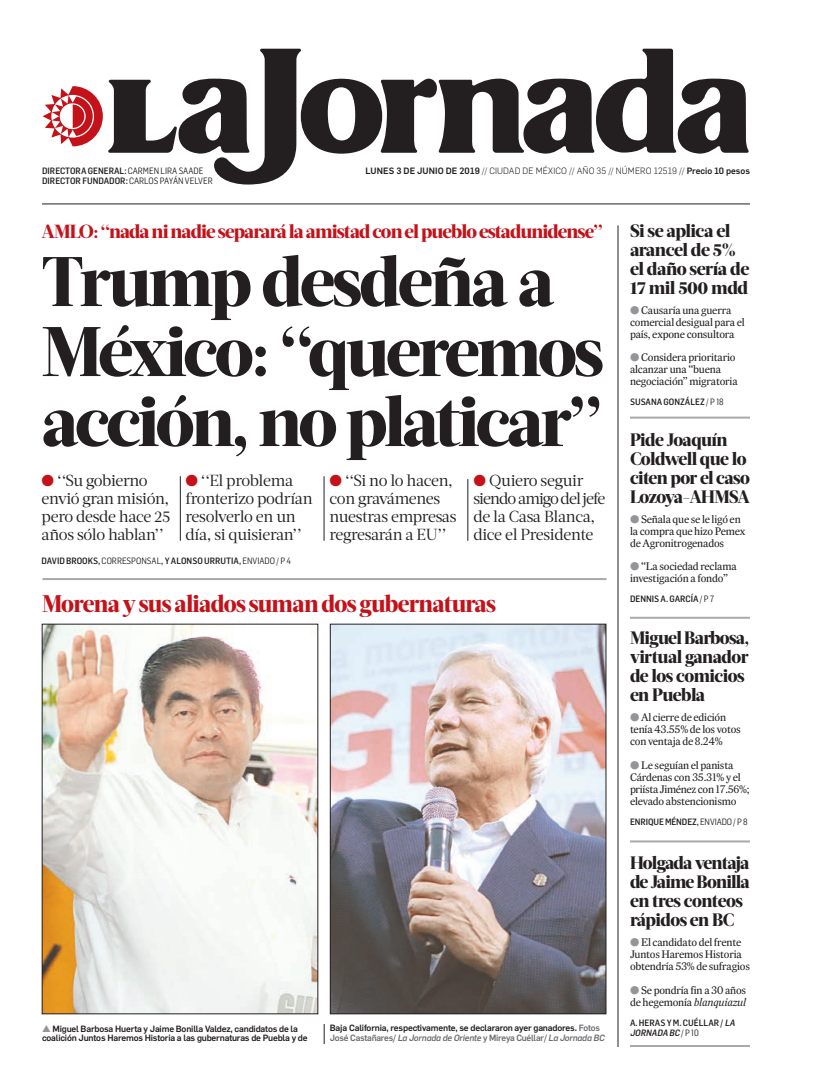
<style>
.page{position:relative;width:822px;height:1089px;background:#fff}
.page>*{position:absolute;margin:0;border:0;box-sizing:border-box;transform-origin:0 0}
.t1{font:800 70px/70px "Acta Headline";letter-spacing:-.045em;color:#231f20}
.t2{font:800 24px "Acta Headline";letter-spacing:-.03em;color:#c4121a}
.t3{font:800 19px "Acta Headline";letter-spacing:-.045em;color:#c4121a}
.t4{font:800 18px/19px "Acta Headline";letter-spacing:-.03em;color:#231f20}
.t5{font:16px/18px "Acta Deck";letter-spacing:-.02em;color:#231f20}
.t6{font:11px/12px "Expresso Tx";letter-spacing:-.02em;color:#231f20}
.t7{font:500 9px/10px "Flama Semicond";color:#231f20}
.t8{font:300 9px "Flama";letter-spacing:.01em;color:#231f20}
.t9{font:500 8.9px/9.9px "Flama";letter-spacing:-.02em;color:#231f20}
.s1{font-weight:400}
.s2{font-weight:500}
.s3{color:#c4121a}
.s4{color:#939598}
.s5{color:#6c6d70}
.s6{font-style:italic;color:#6c6d70}
.s7{font-style:italic}
</style>
<div class="page">
<svg style="left:43px;top:49px;width:706px;height:136px"></svg>
<hr style="left:42px;top:204px;width:708px;height:1px;background:#231f20">
<hr style="left:618px;top:225px;width:1px;height:822px;background:#231f20">
<img style="left:44px;top:626px;width:272px;height:386px">
<hr style="left:180px;top:476px;width:1px;height:65px;background:#231f20">
<hr style="left:324px;top:476px;width:1px;height:65px;background:#231f20">
<hr style="left:468px;top:479px;width:1px;height:62px;background:#231f20">
<svg style="left:324px;top:1024px;width:1px;height:20px"></svg>
<hr style="left:42px;top:578px;width:564px;height:2px;background:#a8a9ad">
<hr style="left:630px;top:417px;width:120px;height:2px;background:#a8a9ad">
<hr style="left:630px;top:617px;width:120px;height:2px;background:#a8a9ad">
<hr style="left:630px;top:840px;width:120px;height:2px;background:#a8a9ad">
<hr style="left:630px;top:1045px;width:120px;height:2px;background:#a8a9ad">
<img style="left:332px;top:626px;width:272px;height:386px">
<div style="left:330px;top:624px;width:276px;height:390px;border:1px solid #231f20"></div>
<p class="t7" style="left:42px;top:167px;width:163px">DIRECTORA GENERAL: <span class="s1">CARMEN LIRA SAADE</span></p>
<p class="t8" style="left:365px;top:168px;width:386px"><span class="s2">LUNES 3 DE JUNIO DE 2019</span> // CIUDAD DE MÉXICO // AÑO 35 // NÚMERO 12519 // <span class="s2">Precio 10 pesos</span></p>
<p class="t7" style="left:42px;top:177px;width:172px">DIRECTOR FUNDADOR: <span class="s1">CARLOS PAYÁN VELVER</span></p>
<h3 class="t3" style="left:42px;top:224px;width:563px">AMLO: ‘‘nada ni nadie separará la amistad con el pueblo estadunidense’’</h3>
<h1 class="t1" style="left:42px;top:253px;width:564px">Trump desdeña a<br>México: ‘‘queremos acción, no platicar’’</h1>
<h3 class="t5" style="left:42px;top:473px;width:130px"><span class="s3">●</span> ‘‘Su gobierno envió gran misión, pero desde hace 25 años sólo hablan’’</h3>
<h3 class="t5" style="left:186px;top:473px;width:129px"><span class="s3">●</span> ‘‘El problema fronterizo podrían resolverlo en un día, si quisieran’’</h3>
<h3 class="t5" style="left:329px;top:473px;width:129px"><span class="s3">●</span> ‘‘Si no lo hacen, con gravámenes nuestras empresas regresarán a EU’’</h3>
<h3 class="t5" style="left:473px;top:473px;width:133px"><span class="s3">●</span> Quiero seguir siendo amigo del jefe de la Casa Blanca, dice el Presidente</h3>
<p class="t7" style="left:42px;top:557px;width:251px">DAVID BROOKS, <span class="s1">CORRESPONSAL</span>, Y ALONSO URRUTIA, <span class="s1">ENVIADO/ P 4</span></p>
<h2 class="t2" style="left:42px;top:594px;width:455px">Morena y sus aliados suman dos gubernaturas</h2>
<p class="t9" style="left:42px;top:1024px;width:267px"><span class="s4">▲</span> Miguel Barbosa Huerta y Jaime Bonilla Valdez, candidatos de la coalición Juntos Haremos Historia a las gubernaturas de Puebla y de</p>
<p class="t9" style="left:330px;top:1024px;width:277px">Baja California, respectivamente, se declararon ayer ganadores. <span class="s5">Fotos<br>José Castañares/</span> <span class="s6">La Jornada de Oriente</span> <span class="s5">y Mireya Cuéllar/</span> <span class="s6">La Jornada BC</span></p>
<h3 class="t4" style="left:630px;top:223px;width:121px">Si se aplica el arancel de 5% el daño sería de<br>17 mil 500 mdd</h3>
<p class="t6" style="left:630px;top:305px;width:116px"><span class="s4">●</span> Causaría una guerra comercial desigual para el país, expone consultora</p>
<p class="t6" style="left:630px;top:352px;width:109px"><span class="s4">●</span> Considera prioritario alcanzar una ‘‘buena negociación’’ migratoria</p>
<p class="t7" style="left:630px;top:398px;width:95px">SUSANA GONZÁLEZ <span class="s1">/ P 18</span></p>
<h3 class="t4" style="left:630px;top:431px;width:122px">Pide Joaquín<br>Coldwell que lo citen por el caso<br>Lozoya-AHMSA</h3>
<p class="t6" style="left:630px;top:514px;width:117px"><span class="s4">●</span> Señala que se le ligó en la compra que hizo Pemex de Agronitrogenados</p>
<p class="t6" style="left:630px;top:561px;width:108px"><span class="s4">●</span> ‘‘La sociedad reclama investigación a fondo’’</p>
<p class="t7" style="left:630px;top:594px;width:86px">DENNIS A. GARCÍA <span class="s1">/ P 7</span></p>
<h3 class="t4" style="left:630px;top:630px;width:121px">Miguel Barbosa, virtual ganador de los comicios en Puebla</h3>
<p class="t6" style="left:630px;top:712px;width:112px"><span class="s4">●</span> Al cierre de edición tenía 43.55% de los votos con ventaja de 8.24%</p>
<p class="t6" style="left:630px;top:760px;width:121px"><span class="s4">●</span> Le seguían el panista<br>Cárdenas con 35.31% y el priísta Jiménez con 17.56%; elevado abstencionismo</p>
<p class="t7" style="left:630px;top:818px;width:119px">ENRIQUE MÉNDEZ, <span class="s1">ENVIADO/ P 8</span></p>
<h3 class="t4" style="left:630px;top:855px;width:121px">Holgada ventaja de Jaime Bonilla en tres conteos rápidos en BC</h3>
<p class="t6" style="left:630px;top:937px;width:122px"><span class="s4">●</span> El candidato del frente<br>Juntos Haremos Historia obtendría 53% de sufragios</p>
<p class="t6" style="left:630px;top:985px;width:118px"><span class="s4">●</span> Se pondría fin a 30 años de hegemonía <span class="s7">blanquiazul</span></p>
<p class="t7" style="left:630px;top:1018px;width:108px">A. HERAS Y M. CUÉLLAR / <span class="s7">LA<br>JORNADA BC</span><span class="s1">/ P 10</span></p>
</div>
